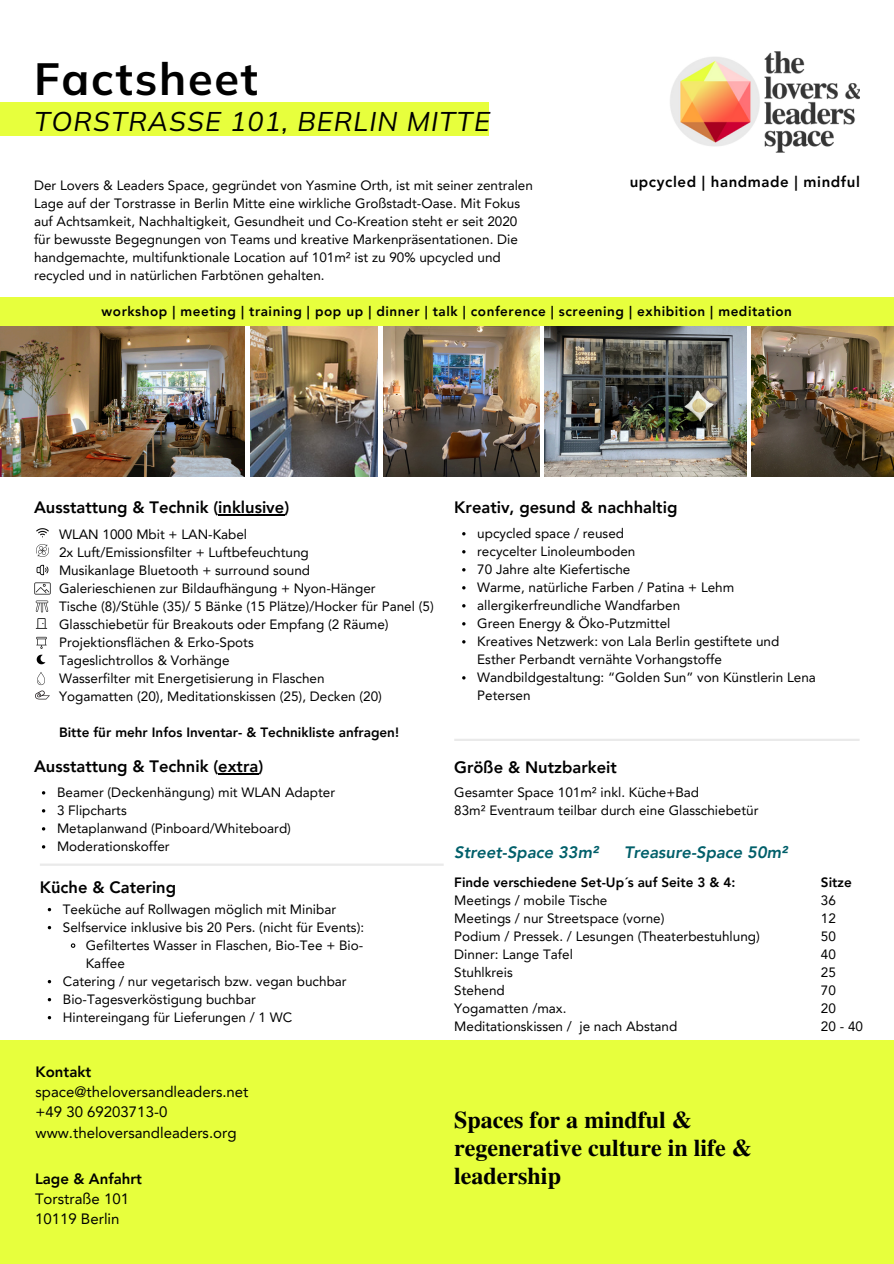
<style>
.page{position:relative;width:894px;height:1264px;background:#fff}
.page>*{position:absolute;margin:0;border:0;box-sizing:border-box;transform-origin:0 0}
.t1{font:700 45px "Mulish";letter-spacing:.04em;color:#000}
.t2{font:italic 27px "Mulish";letter-spacing:.04em;color:#000}
.t3{font:700 24px/28.2px "Times LT Std";color:#000}
.t4{font:800 16.5px "Avenir LT Pro";color:#000}
.t5{font:italic 800 16.5px "Avenir LT Pro";color:#005f6a}
.t6{font:15px/20.2px "Avenir LT Pro";color:#000}
.t7{font:800 15px "Avenir LT Pro";letter-spacing:.04em;color:#000}
.t8{font:13.5px/18px "Avenir LT Pro";color:#000}
.t9{font:800 13.5px "Avenir LT Pro";letter-spacing:.04em;color:#000}
.t10{font:800 13.5px "Avenir LT Pro";color:#000}
.t11{font:800 13.5px "Avenir LT Pro";letter-spacing:.02em;color:#000}
.s1{font-weight:800}
</style>
<div class="page">
<img style="left:0;top:325px;width:245px;height:152px">
<img style="left:250px;top:325px;width:127px;height:152px">
<img style="left:383px;top:325px;width:156px;height:151px">
<img style="left:544px;top:325px;width:201px;height:152px">
<img style="left:751px;top:325px;width:142px;height:152px">
<svg style="left:70px;top:943px;width:6px;height:5px"></svg>
<hr style="left:218px;top:514px;width:66px;height:1px;background:#000">
<svg style="left:36px;top:528px;width:12px;height:9px"></svg>
<svg style="left:36px;top:544px;width:12px;height:13px"></svg>
<img style="left:36px;top:564px;width:13px;height:12px">
<img style="left:34px;top:582px;width:16px;height:13px">
<img style="left:35px;top:600px;width:14px;height:13px">
<svg style="left:36px;top:618px;width:11px;height:11px"></svg>
<svg style="left:36px;top:636px;width:11px;height:12px"></svg>
<svg style="left:37px;top:654px;width:9px;height:10px"></svg>
<img style="left:35px;top:690px;width:14px;height:10px">
<img style="left:37px;top:672px;width:8px;height:13px">
<div style="left:0;top:296px;width:893px;height:29px;background:#e7ff3d"></div>
<hr style="left:218px;top:773px;width:40px;height:1px;background:#000">
<div style="left:0;top:102px;width:488px;height:34px;background:#e7ff3d"></div>
<hr style="left:40px;top:863px;width:403px;height:2px;background:#eaeaea">
<hr style="left:454px;top:738px;width:405px;height:3px;background:#eaeaea">
<img style="left:670px;top:52px;width:189px;height:101px">
<div style="left:0;top:1040px;width:893px;height:223px;background:#e7ff3d"></div>
<p class="t1" style="left:34px;top:50px;width:225px">Factsheet</p>
<p class="t2" style="left:34px;top:104px;width:457px">TORSTRASSE 101, BERLIN MITTE</p>
<p class="t8" style="left:34px;top:177px;width:500px">Der Lovers &amp; Leaders Space, gegründet von Yasmine Orth, ist mit seiner zentralen Lage auf der Torstrasse in Berlin Mitte eine wirkliche Großstadt-Oase. Mit Fokus auf Achtsamkeit, Nachhaltigkeit, Gesundheit und Co-Kreation steht er seit 2020 für bewusste Begegnungen von Teams und kreative Markenpräsentationen. Die handgemachte, multifunktionale Location auf 101m² ist zu 90% upcycled und recycled und in natürlichen Farbtönen gehalten.</p>
<p class="t7" style="left:629px;top:176px;width:232px">upcycled | handmade | mindful</p>
<p class="t9" style="left:102px;top:306px;width:691px">workshop | meeting | training | pop up | dinner | talk | conference | screening | exhibition | meditation</p>
<p class="t4" style="left:34px;top:500px;width:256px">Ausstattung &amp; Technik (inklusive)</p>
<p class="t8" style="left:59px;top:526px;width:190px">WLAN 1000 Mbit + LAN-Kabel</p>
<p class="t8" style="left:59px;top:544px;width:251px">2x Luft/Emissionsfilter + Luftbefeuchtung</p>
<p class="t8" style="left:59px;top:562px;width:252px">Musikanlage Bluetooth + surround sound</p>
<p class="t8" style="left:59px;top:580px;width:318px">Galerieschienen zur Bildaufhängung + Nyon-Hänger</p>
<p class="t8" style="left:59px;top:598px;width:376px">Tische (8)/Stühle (35)/ 5 Bänke (15 Plätze)/Hocker für Panel (5)</p>
<p class="t8" style="left:59px;top:616px;width:331px">Glasschiebetür für Breakouts oder Empfang (2 Räume)</p>
<p class="t8" style="left:59px;top:634px;width:196px">Projektionsflächen &amp; Erko-Spots</p>
<p class="t8" style="left:59px;top:652px;width:172px">Tageslichtrollos &amp; Vorhänge</p>
<p class="t8" style="left:59px;top:670px;width:267px">Wasserfilter mit Energetisierung in Flaschen</p>
<p class="t8" style="left:59px;top:688px;width:324px">Yogamatten (20), Meditationskissen (25), Decken (20)</p>
<h5 class="t10" style="left:59px;top:726px;width:341px">Bitte für mehr Infos Inventar- &amp; Technikliste anfragen!</h5>
<p class="t4" style="left:34px;top:759px;width:231px">Ausstattung &amp; Technik (extra)</p>
<p class="t8" style="left:57px;top:784px;width:279px">Beamer (Deckenhängung) mit WLAN Adapter</p>
<p class="t8" style="left:57px;top:802px;width:71px">3 Flipcharts</p>
<h3 class="t8" style="left:57px;top:820px;width:235px">Metaplanwand (Pinboard/Whiteboard)</h3>
<p class="t8" style="left:57px;top:838px;width:114px">Moderationskoffer</p>
<p class="t4" style="left:40px;top:880px;width:138px">Küche &amp; Catering</p>
<p class="t8" style="left:63px;top:901px;width:275px">Teeküche auf Rollwagen möglich mit Minibar</p>
<p class="t8" style="left:63px;top:919px;width:303px">Selfservice inklusive bis 20 Pers. (nicht für Events):</p>
<p class="t8" style="left:86px;top:937px;width:279px">Gefiltertes Wasser in Flaschen, Bio-Tee + Bio-<br>Kaffee</p>
<p class="t8" style="left:63px;top:973px;width:285px">Catering / nur vegetarisch bzw. vegan buchbar</p>
<p class="t8" style="left:63px;top:991px;width:194px">Bio-Tagesverköstigung buchbar</p>
<h3 class="t8" style="left:63px;top:1009px;width:231px">Hintereingang für Lieferungen / 1 WC</h3>
<p class="t6" style="left:36px;top:1062px;width:214px"><span class="s1">Kontakt </span>space@theloversandleaders.net +49 30 69203713-0 www.theloversandleaders.org</p>
<p class="t6" style="left:35px;top:1169px;width:108px"><span class="s1">Lage &amp; Anfahrt<br></span>Torstraße 101<br>10119 Berlin</p>
<p class="t4" style="left:454px;top:500px;width:224px">Kreativ, gesund &amp; nachhaltig</p>
<p class="t8" style="left:477px;top:525px;width:148px">upcycled space / reused</p>
<p class="t8" style="left:477px;top:543px;width:160px">recycelter Linoleumboden</p>
<p class="t8" style="left:477px;top:561px;width:155px">70 Jahre alte Kiefertische</p>
<p class="t8" style="left:477px;top:579px;width:258px">Warme, natürliche Farben / Patina + Lehm</p>
<p class="t8" style="left:477px;top:597px;width:204px">allergikerfreundliche Wandfarben</p>
<p class="t8" style="left:477px;top:615px;width:195px">Green Energy &amp; Öko-Putzmittel</p>
<p class="t8" style="left:477px;top:633px;width:303px">Kreatives Netzwerk: von Lala Berlin gestiftete und<br>Esther Perbandt vernähte Vorhangstoffe</p>
<p class="t8" style="left:477px;top:669px;width:340px">Wandbildgestaltung: “Golden Sun” von Künstlerin Lena<br>Petersen</p>
<p class="t4" style="left:454px;top:760px;width:164px">Größe &amp; Nutzbarkeit</p>
<p class="t8" style="left:454px;top:784px;width:246px">Gesamter Space 101m² inkl. Küche+Bad</p>
<p class="t8" style="left:454px;top:802px;width:305px">83m² Eventraum teilbar durch eine Glasschiebetür</p>
<p class="t5" style="left:454px;top:846px;width:146px">Street-Space 33m²</p>
<p class="t5" style="left:624px;top:846px;width:165px">Treasure-Space 50m²</p>
<h3 class="t10" style="left:454px;top:877px;width:283px">Finde verschiedene Set-Up´s auf Seite 3 &amp; 4:</h3>
<p class="t8" style="left:454px;top:892px;width:155px">Meetings / mobile Tische</p>
<p class="t8" style="left:454px;top:910px;width:212px">Meetings / nur Streetspace (vorne)</p>
<p class="t8" style="left:454px;top:928px;width:307px">Podium / Pressek. / Lesungen (Theaterbestuhlung)</p>
<p class="t8" style="left:454px;top:946px;width:120px">Dinner: Lange Tafel</p>
<p class="t8" style="left:454px;top:964px;width:60px">Stuhlkreis</p>
<h3 class="t8" style="left:454px;top:982px;width:52px">Stehend</h3>
<p class="t8" style="left:454px;top:1000px;width:114px">Yogamatten /max.</p>
<p class="t8" style="left:454px;top:1018px;width:224px">Meditationskissen / je nach Abstand</p>
<p class="t3" style="left:454px;top:1109px;width:299px">Spaces for a mindful &amp; regenerative culture in life &amp; leadership</p>
<h3 class="t11" style="left:820px;top:877px;width:32px">Sitze</h3>
<h3 class="t8" style="left:820px;top:892px;width:17px">36</h3>
<p class="t8" style="left:820px;top:910px;width:17px">12</p>
<p class="t8" style="left:820px;top:928px;width:17px">50</p>
<p class="t8" style="left:820px;top:946px;width:17px">40</p>
<p class="t8" style="left:820px;top:964px;width:17px">25</p>
<p class="t8" style="left:820px;top:982px;width:17px">70</p>
<p class="t8" style="left:820px;top:1000px;width:17px">20</p>
<p class="t8" style="left:820px;top:1018px;width:44px">20 - 40</p>
</div>
